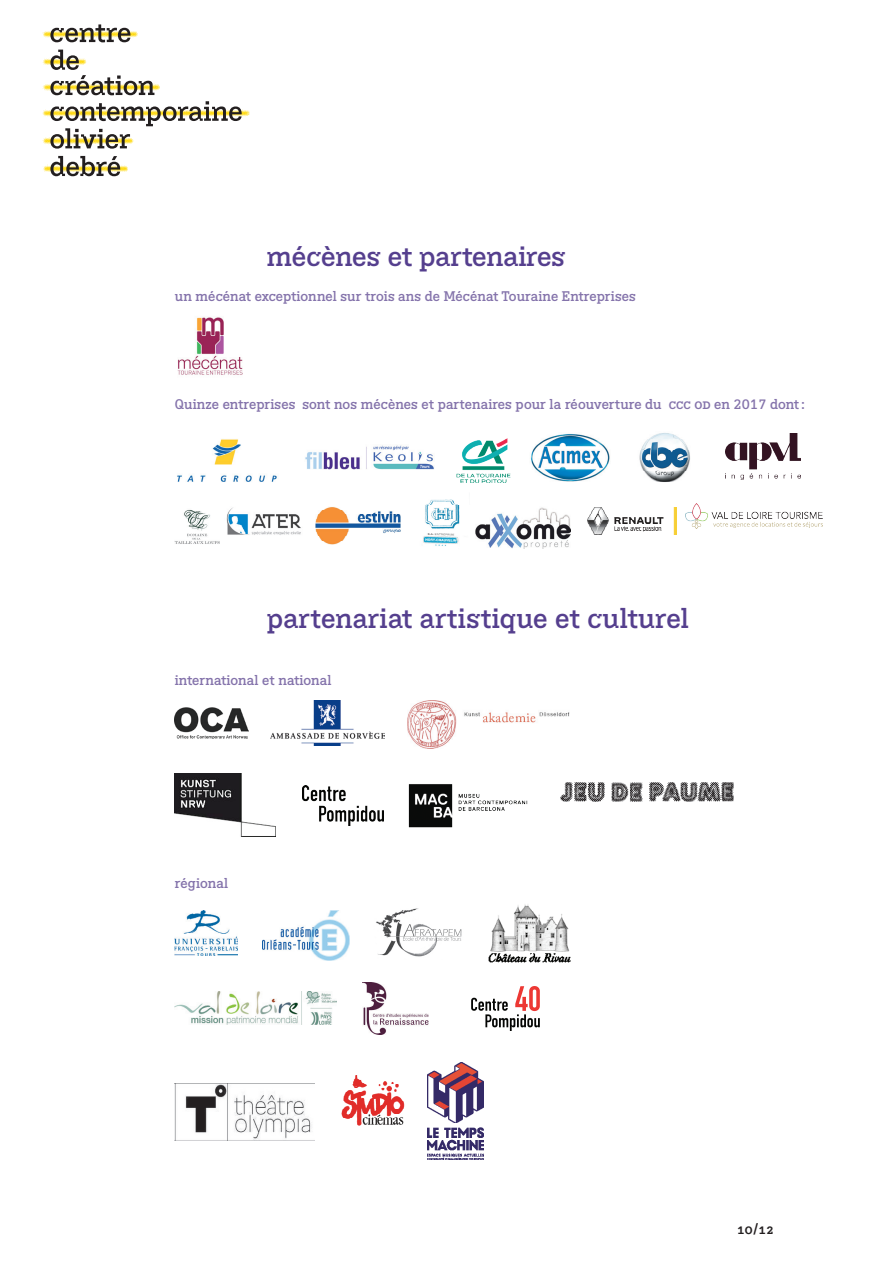
<style>
.page{position:relative;width:893px;height:1263px;background:#fff}
.page>*{position:absolute;margin:0;border:0;box-sizing:border-box;transform-origin:0 0}
.t1{font:27px "BVHCCCOD Titrage";color:#553f8e}
.t2{font:14.25px "BVHCCCOD";color:#231f20}
.t3{font:13.5px "BVHCCCOD";letter-spacing:.005em;color:#8473ab}
</style>
<div class="page">
<img style="left:43px;top:31px;width:207px;height:141px">
<svg style="left:50px;top:24px;width:80px;height:18px"></svg>
<svg style="left:50px;top:50px;width:104px;height:45px"></svg>
<svg style="left:50px;top:101px;width:192px;height:48px"></svg>
<svg style="left:50px;top:156px;width:70px;height:20px"></svg>
<img style="left:178px;top:317px;width:64px;height:58px">
<img style="left:175px;top:707px;width:74px;height:31px">
<img style="left:271px;top:700px;width:113px;height:45px">
<img style="left:407px;top:700px;width:163px;height:48px">
<img style="left:175px;top:774px;width:100px;height:63px">
<img style="left:302px;top:786px;width:81px;height:39px">
<img style="left:408px;top:784px;width:120px;height:44px">
<img style="left:561px;top:782px;width:172px;height:19px">
<img style="left:262px;top:911px;width:87px;height:50px">
<img style="left:175px;top:911px;width:63px;height:44px">
<img style="left:376px;top:908px;width:86px;height:49px">
<img style="left:488px;top:904px;width:82px;height:58px">
<img style="left:175px;top:992px;width:162px;height:32px">
<img style="left:363px;top:982px;width:66px;height:52px">
<img style="left:472px;top:986px;width:67px;height:44px">
<img style="left:175px;top:1083px;width:140px;height:57px">
<img style="left:341px;top:1075px;width:64px;height:51px">
<img style="left:427px;top:1062px;width:57px;height:97px">
<img style="left:177px;top:439px;width:100px;height:43px">
<img style="left:305px;top:445px;width:129px;height:25px">
<img style="left:530px;top:434px;width:80px;height:48px">
<img style="left:639px;top:433px;width:51px;height:49px">
<img style="left:175px;top:509px;width:45px;height:35px">
<img style="left:226px;top:507px;width:75px;height:28px">
<img style="left:315px;top:507px;width:85px;height:38px">
<img style="left:423px;top:499px;width:37px;height:47px">
<img style="left:475px;top:507px;width:95px;height:41px">
<img style="left:587px;top:507px;width:89px;height:27px">
<img style="left:456px;top:438px;width:55px;height:44px">
<img style="left:686px;top:503px;width:136px;height:26px">
<img style="left:725px;top:433px;width:75px;height:46px">
<h1 class="t1" style="left:267px;top:238px;width:300px">mécènes et partenaires</h1>
<p class="t3" style="left:175px;top:287px;width:462px">un mécénat exceptionnel sur trois ans de Mécénat Touraine Entreprises</p>
<p class="t3" style="left:175px;top:395px;width:632px">Quinze entreprises sont nos mécènes et partenaires pour la réouverture du ccc od en 2017 dont:</p>
<h1 class="t1" style="left:267px;top:600px;width:423px">partenariat artistique et culturel</h1>
<p class="t3" style="left:175px;top:671px;width:158px">international et national</p>
<p class="t3" style="left:175px;top:874px;width:55px">régional</p>
<p class="t2" style="left:736px;top:1220px;width:39px">10/12</p>
</div>
